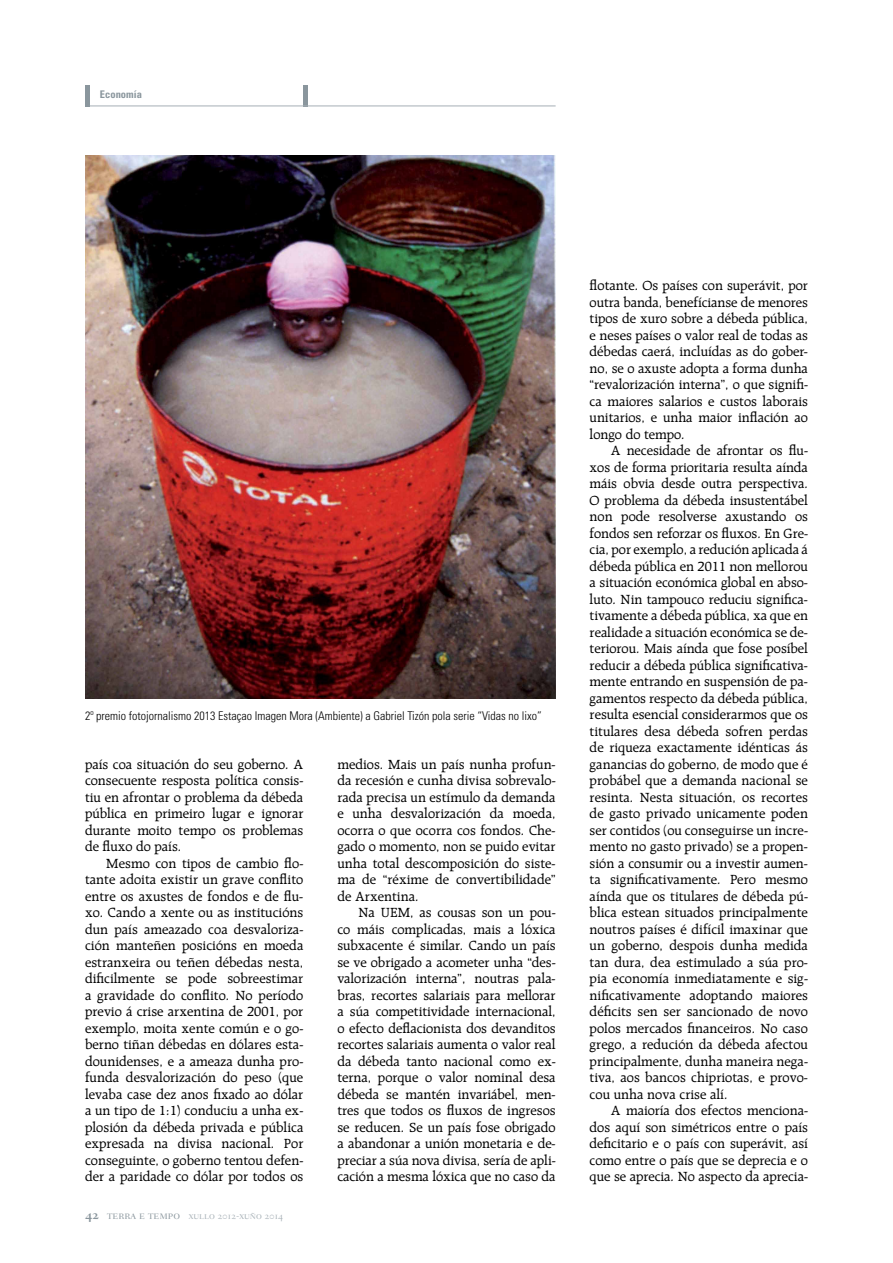
<style>
.page{position:relative;width:893px;height:1263px;background:#fff}
.page>*{position:absolute;margin:0;border:0;box-sizing:border-box;transform-origin:0 0}
.t1{font:14.25px/16.5px "Raleigh";color:#000;text-align:justify}
.t2{font:300 condensed 12px "Univers";color:#000}
.t3{font:10.5px "Fairfield Light SC";color:#a5afb5}
.t4{font:700 condensed 10.5px "Univers";color:#8a969d}
.s1{font-family:"Fairfield Bold SC";font-size:13.5px;color:#8a969d}
.s2{font-size:12px;color:#8a969d}
</style>
<div class="page">
<div style="left:85px;top:85px;width:5px;height:21px;background:#8a969d"></div>
<div style="left:303px;top:85px;width:5px;height:21px;background:#8a969d"></div>
<hr style="left:90px;top:106px;width:466px;height:1px;background:#a5afb5">
<img style="left:85px;top:155px;width:470px;height:544px">
<p class="t4" style="left:100px;top:88px;width:43px">Economía</p>
<p class="t2" style="left:85px;top:709px;width:458px">2º premio fotojornalismo 2013 Estaçao Imagen Mora (Ambiente) a Gabriel Tizón pola serie “Vidas no lixo”</p>
<p class="t1" style="left:85px;top:756px;width:220px">país coa situación do seu goberno. A consecuente resposta política consis&shy;tiu en afrontar o problema da débeda pública en primeiro lugar e ignorar durante moito tempo os problemas de fluxo do país.</p>
<p class="t1" style="left:85px;top:855px;width:220px;text-indent:21px">Mesmo con tipos de cambio flo&shy;tante adoita existir un grave conflito entre os axustes de fondos e de flu&shy;xo. Cando a xente ou as institucións dun país ameazado coa desvaloriza&shy;ción manteñen posicións en moeda estranxeira ou teñen débedas nesta, dificilmente se pode sobreestimar a gravidade do conflito. No período previo á crise arxentina de 2001, por exemplo, moita xente común e o go&shy;berno tiñan débedas en dólares esta&shy;dounidenses, e a ameaza dunha pro&shy;funda desvalorización do peso (que levaba case dez anos fixado ao dólar a un tipo de 1:1) conduciu a unha ex&shy;plosión da débeda privada e pública expresada na divisa nacional. Por conseguinte, o goberno tentou defen&shy;der a paridade co dólar por todos os</p>
<p class="t3" style="left:85px;top:1210px;width:200px"><span class="s1">42</span> <span class="s2">terra e tempo</span> xullo 2012-xuño 2014</p>
<p class="t1" style="left:337px;top:756px;width:220px">medios. Mais un país nunha profun&shy;da recesión e cunha divisa sobrevalo&shy;rada precisa un estímulo da demanda e unha desvalorización da moeda, ocorra o que ocorra cos fondos. Che&shy;gado o momento, non se puido evitar unha total descomposición do siste&shy;ma de “réxime de convertibilidade” de Arxentina.</p>
<p class="t1" style="left:337px;top:904px;width:220px;text-indent:21px">Na UEM, as cousas son un pou&shy;co máis complicadas, mais a lóxica subxacente é similar. Cando un país se ve obrigado a acometer unha “des&shy;valorización interna”, noutras pala&shy;bras, recortes salariais para mellorar a súa competitividade internacional, o efecto deflacionista dos devanditos recortes salariais aumenta o valor real da débeda tanto nacional como ex&shy;terna, porque o valor nominal desa débeda se mantén invariábel, men&shy;tres que todos os fluxos de ingresos se reducen. Se un país fose obrigado a abandonar a unión monetaria e de&shy;preciar a súa nova divisa, sería de apli&shy;cación a mesma lóxica que no caso da</p>
<p class="t1" style="left:590px;top:277px;width:220px">flotante. Os países con superávit, por outra banda, benefícianse de menores tipos de xuro sobre a débeda pública, e neses países o valor real de todas as débedas caerá, incluídas as do gober&shy;no, se o axuste adopta a forma dunha “revalorización interna”, o que signifi&shy;ca maiores salarios e custos laborais unitarios, e unha maior inflación ao longo do tempo.</p>
<p class="t1" style="left:590px;top:442px;width:220px;text-indent:21px">A necesidade de afrontar os flu&shy;xos de forma prioritaria resulta aínda máis obvia desde outra perspectiva.<br>O problema da débeda insustentábel non pode resolverse axustando os fondos sen reforzar os fluxos. En Gre&shy;cia, por exemplo, a redución aplicada á débeda pública en 2011 non mellorou a situación económica global en abso&shy;luto. Nin tampouco reduciu significa&shy;tivamente a débeda pública, xa que en realidade a situación económica se de&shy;teriorou. Mais aínda que fose posíbel reducir a débeda pública significativa&shy;mente entrando en suspensión de pa&shy;gamentos respecto da débeda pública, resulta esencial considerarmos que os titulares desa débeda sofren perdas de riqueza exactamente idénticas ás ganancias do goberno, de modo que é probábel que a demanda nacional se resinta. Nesta situación, os recortes de gasto privado unicamente poden ser contidos (ou conseguirse un incre&shy;mento no gasto privado) se a propen&shy;sión a consumir ou a investir aumen&shy;ta significativamente. Pero mesmo aínda que os titulares de débeda pú&shy;blica estean situados principalmente noutros países é difícil imaxinar que un goberno, despois dunha medida tan dura, dea estimulado a súa pro&shy;pia economía inmediatamente e sig&shy;nificativamente adoptando maiores déficits sen ser sancionado de novo polos mercados financeiros. No caso grego, a redución da débeda afectou principalmente, dunha maneira nega&shy;tiva, aos bancos chipriotas, e provo&shy;cou unha nova crise alí.</p>
<p class="t1" style="left:590px;top:1102px;width:220px;text-indent:21px">A maioría dos efectos menciona&shy;dos aquí son simétricos entre o país deficitario e o país con superávit, así como entre o país que se deprecia e o que se aprecia. No aspecto da aprecia-</p>
</div>
